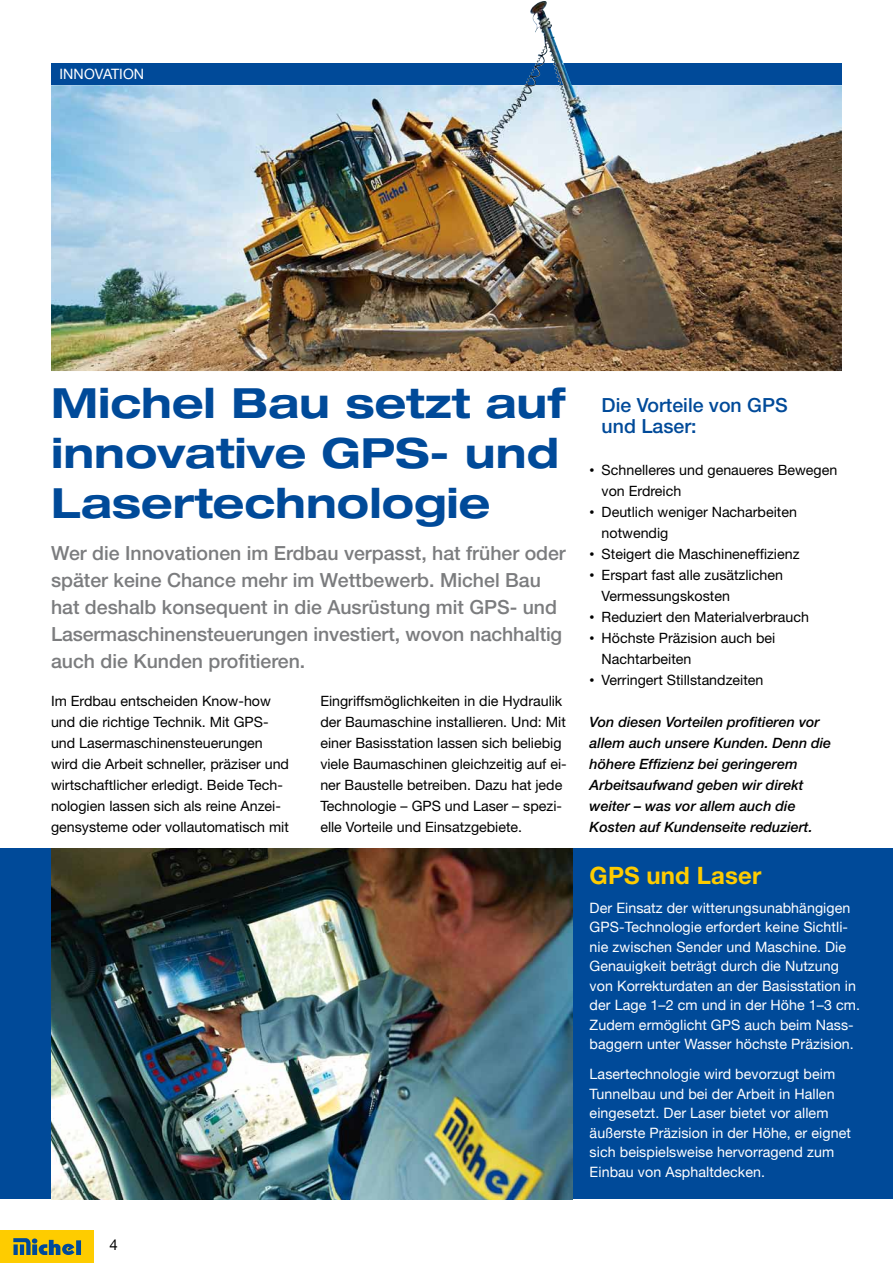
<style>
.page{position:relative;width:893px;height:1263px;background:#fff}
.page>*{position:absolute;margin:0;border:0;box-sizing:border-box;transform-origin:0 0}
.t1{font:700 expanded 41.7px/49.9px "Helvetica Neue";color:#004a99}
.t2{font:700 24px "Helvetica Neue";letter-spacing:.005em;color:#fecc00}
.t3{font:500 19.5px/27px "Helvetica Neue";color:#7b7c7e}
.t4{font:500 19.5px/21px "Helvetica Neue";color:#004a99}
.t5{font:15px "Helvetica Neue";color:#000}
.t6{font:14.25px/21px "Helvetica Neue";color:#000}
.t7{font:14.25px/19.5px "Helvetica Neue";letter-spacing:.005em;color:#fff}
.t8{font:italic 500 14.25px/21px "Helvetica Neue";color:#000}
.s1{font-family:"Nimbus Sans WAL"}
</style>
<div class="page">
<div style="left:0;top:1230px;width:93px;height:33px;background:#fecc00"></div>
<svg style="left:13px;top:1238px;width:68px;height:17px"></svg>
<div style="left:0;top:848px;width:893px;height:351px;background:#004a99"></div>
<img style="left:51px;top:848px;width:522px;height:351px">
<img style="left:51px;top:1px;width:791px;height:370px">
<p class="t7" style="left:60px;top:64px;width:86px">innovation</p>
<h1 class="t1" style="left:51px;top:377px;width:516px">Michel Bau setzt auf innovative GPS- und<br>Lasertechnologie</h1>
<p class="t3" style="left:51px;top:540px;width:516px">Wer die Innovationen im Erdbau verpasst, hat früher oder später keine Chance mehr im Wettbewerb. Michel Bau hat deshalb konsequent in die Ausrüstung mit GPS- und Lasermaschinensteuerungen investiert, wovon nachhaltig auch die Kunden profitieren.</p>
<p class="t6" style="left:51px;top:690px;width:240px">Im Erdbau entscheiden Know-how und die richtige Technik. Mit GPS&shy;und Lasermaschinensteuerungen wird die Arbeit schneller, präziser und wirtschaftlicher erledigt. Beide Tech&shy;nologien lassen sich als reine Anzei&shy;gensysteme oder vollautomatisch mit</p>
<p class="t6" style="left:320px;top:690px;width:248px">Eingriffsmöglichkeiten in die Hydraulik der Baumaschine installieren. Und: Mit einer Basisstation lassen sich beliebig viele Baumaschinen gleichzeitig auf ei&shy;ner Baustelle betreiben. Dazu hat jede Technologie – GPS und Laser – spezi&shy;elle Vorteile und Einsatzgebiete.</p>
<h3 class="t4" style="left:602px;top:394px;width:188px">Die Vorteile von GPS und Laser:</h3>
<p class="t6" style="left:602px;top:459px;width:237px;text-indent:-12px"><span class="s1">•</span> Schnelleres und genaueres Bewegen von Erdreich</p>
<p class="t6" style="left:602px;top:501px;width:197px;text-indent:-12px"><span class="s1">•</span> Deutlich weniger Nacharbeiten notwendig</p>
<p class="t6" style="left:590px;top:543px;width:211px"><span class="s1">•</span> Steigert die Maschineneffizienz</p>
<p class="t6" style="left:602px;top:564px;width:183px;text-indent:-12px"><span class="s1">•</span> Erspart fast alle zusätzlichen<br>Vermessungskosten</p>
<p class="t6" style="left:590px;top:606px;width:221px"><span class="s1">•</span> Reduziert den Materialverbrauch</p>
<p class="t6" style="left:602px;top:627px;width:175px;text-indent:-12px"><span class="s1">•</span> Höchste Präzision auch bei<br>Nachtarbeiten</p>
<p class="t6" style="left:590px;top:669px;width:175px"><span class="s1">•</span> Verringert Stillstandzeiten</p>
<p class="t8" style="left:590px;top:711px;width:243px">Von diesen Vorteilen profitieren vor allem auch unsere Kunden. Denn die höhere Effizienz bei geringerem Arbeitsaufwand geben wir direkt weiter – was vor allem auch die Kosten auf Kundenseite reduziert.</p>
<h2 class="t2" style="left:590px;top:860px;width:173px">GPS und Laser</h2>
<p class="t7" style="left:590px;top:898px;width:262px">Der Einsatz der witterungsunabhängigen<br>GPS</p>
<p class="t7" style="left:590px;top:917px;width:272px;text-indent:29px">-Technologie erfordert keine Sichtli&shy;nie zwischen Sender und Maschine. Die Genauigkeit beträgt durch die Nutzung von Korrekturdaten an der Basisstation in der Lage 1–2 cm und in der Höhe 1–3 cm.<br>Zudem ermöglicht GPS</p>
<p class="t7" style="left:590px;top:1015px;width:266px;text-align:right">auch beim Nass-<br>baggern unter Wasser höchste Präzision.</p>
<p class="t7" style="left:590px;top:1064px;width:263px">Lasertechnologie wird bevorzugt beim Tunnelbau und bei der Arbeit in Hallen eingesetzt. Der Laser bietet vor allem äußerste Präzision in der Höhe, er eignet sich beispielsweise hervorragend zum Einbau von Asphaltdecken.</p>
<p class="t5" style="left:109px;top:1236px;width:10px">4</p>
</div>
